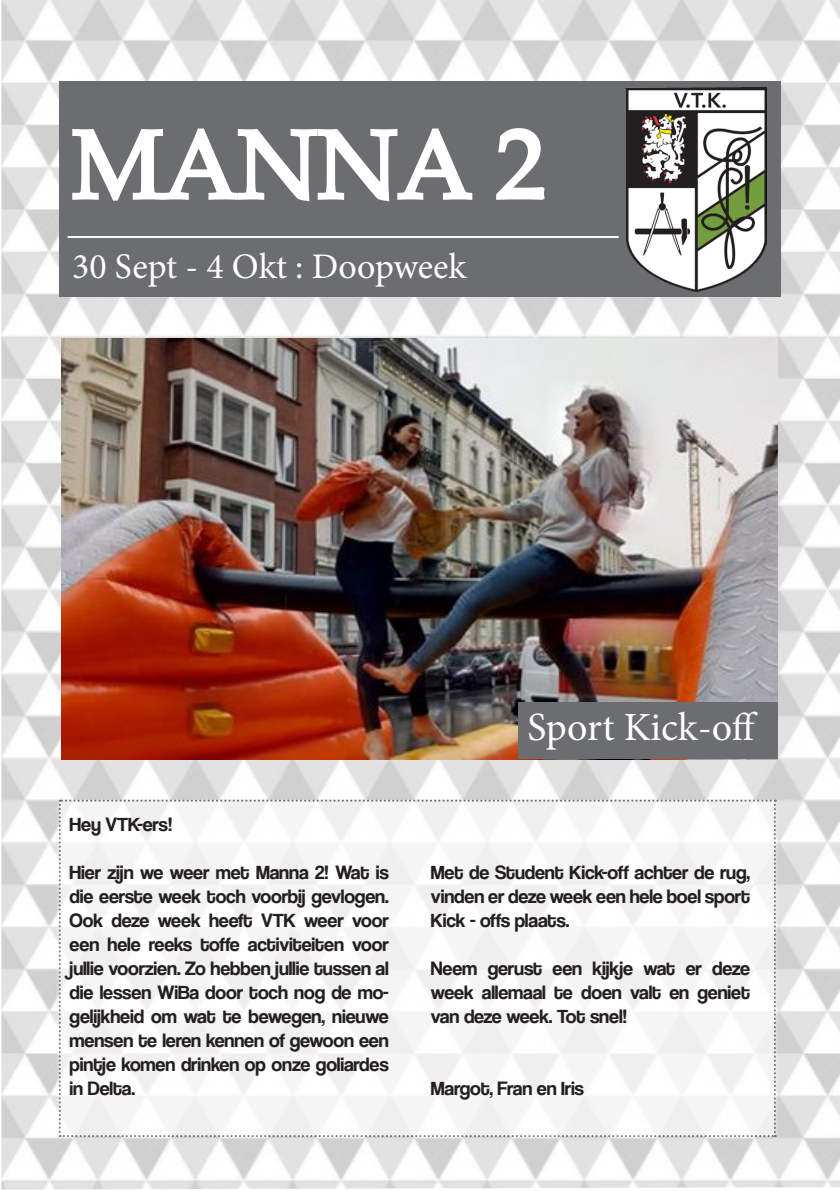
<style>
.page{position:relative;width:840px;height:1191px;background:#fff}
.page>*{position:absolute;margin:0;border:0;box-sizing:border-box;transform-origin:0 0}
.t1{font:96px "Book Antiqua";color:#fff}
.t2{font:40px "Minion Pro";letter-spacing:-.005em;color:#fff}
.t3{font:36px "Minion Pro";letter-spacing:-.005em;color:#fff}
.tekst{font:20px/24px "Coolvetica Rg";letter-spacing:-.01em;color:#231f20;text-align:justify}
</style>
<div class="page">
<img style="left:1px;top:0;width:838px;height:1189px">
<img style="left:62px;top:339px;width:715px;height:420px">
<div style="left:60px;top:81px;width:720px;height:216px;background:#6c6d70"></div>
<svg style="left:72px;top:128px;width:401px;height:74px"></svg>
<svg style="left:496px;top:128px;width:49px;height:72px"></svg>
<img style="left:626px;top:87px;width:140px;height:204px">
<hr style="left:68px;top:236px;width:550px;height:2px;background:#fff">
<div style="left:518px;top:702px;width:259px;height:57px;background:#6c6d70"></div>
<svg style="left:59px;top:799px;width:716px;height:338px"></svg>
<p class="t1" style="left:72px;top:98px;width:473px">MANNA 2</p>
<p class="t3" style="left:72px;top:242px;width:395px">30 Sept - 4 Okt : Doopweek</p>
<p class="t2" style="left:527px;top:700px;width:232px">Sport Kick-off</p>
<p class="tekst" style="left:70px;top:812px;width:104px">Hey VTK-ers!</p>
<p class="tekst" style="left:70px;top:860px;width:320px">Hier zijn we weer met Manna 2! Wat is die eerste week toch voorbij gevlogen.<br>Ook deze week heeft VTK weer voor een hele reeks toffe activiteiten voor jullie voorzien. Zo hebben jullie tussen al die lessen WiBa door toch nog de mo&shy;gelijkheid om wat te bewegen, nieuwe mensen te leren kennen of gewoon een pintje komen drinken op onze goliardes in Delta.</p>
<p class="tekst" style="left:430px;top:860px;width:320px">Met de Student Kick-off achter de rug, vinden er deze week een hele boel sport Kick - offs plaats.</p>
<p class="tekst" style="left:430px;top:956px;width:320px">Neem gerust een kijkje wat er deze week allemaal te doen valt en geniet van deze week. Tot snel!</p>
<p class="tekst" style="left:430px;top:1076px;width:154px">Margot, Fran en Iris</p>
</div>
